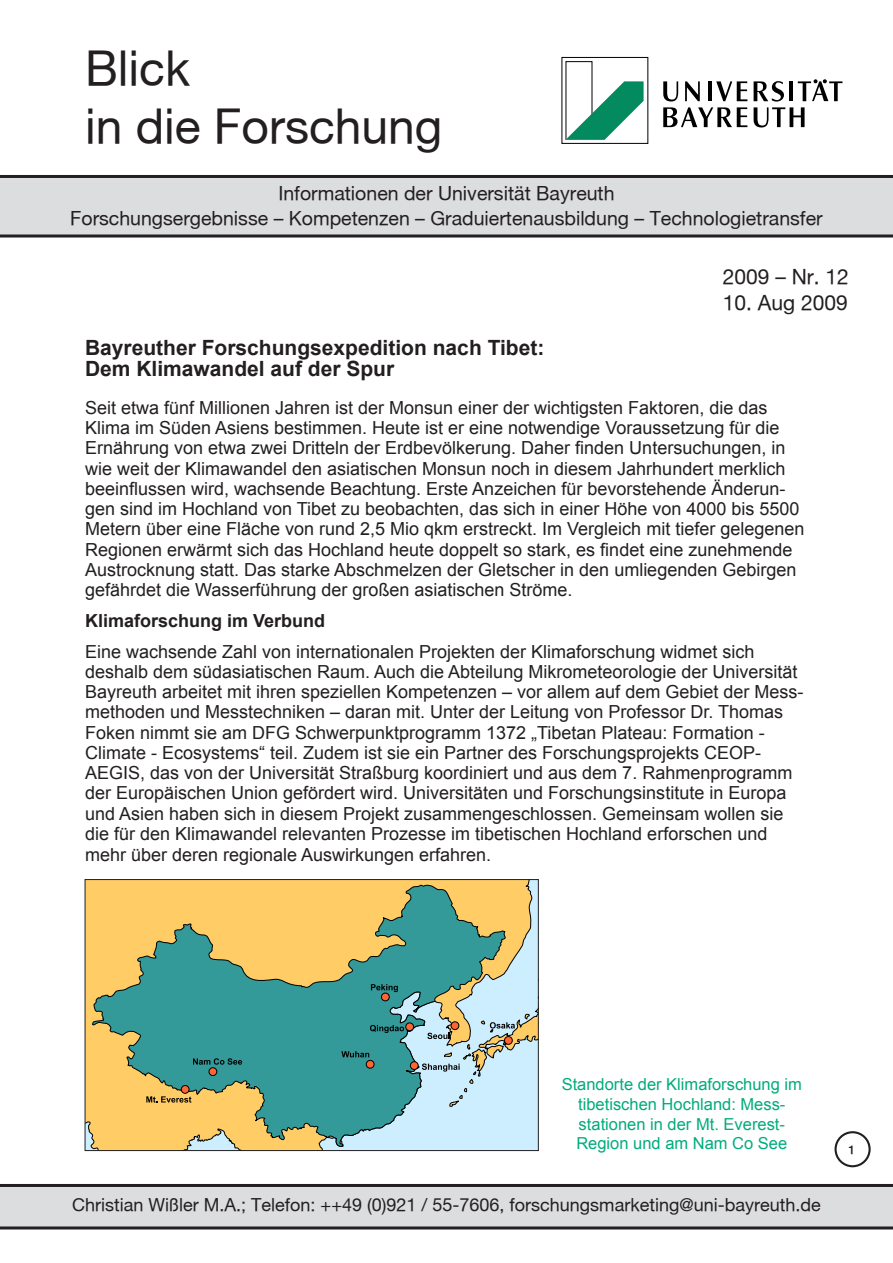
<style>
.page{position:relative;width:893px;height:1263px;background:#fff}
.page>*{position:absolute;margin:0;border:0;box-sizing:border-box;transform-origin:0 0}
.t1{font:48px/57.6px "Helvetica Neue Roman";color:#231f20}
.t2{font:700 21px/21px "Arial";color:#231f20}
.HelvN_-_Standard{font:21px "Helvetica Neue Roman";color:#231f20}
.HelvN_-_Standard-2{font:19.5px/24.3px "Helvetica Neue Roman";color:#231f20;text-align:center}
.t3{font:18px/20.4px "Arial";color:#231f20}
.HelvN_-_Standard-3{font:18px "Helvetica Neue Roman";color:#231f20}
.t4{font:700 18px "Arial";color:#231f20}
.bildunterschrift{font:16.5px/19.8px "Arial";color:#00ac7c;text-align:center}
.HelvN_-_Standard-4{font:500 12px "Helvetica Neue";color:#231f20}
</style>
<div class="page">
<svg style="left:565px;top:61px;width:79px;height:79px"></svg>
<div style="left:561px;top:57px;width:87px;height:87px;border:1px solid #000"></div>
<svg style="left:685px;top:81px;width:15px;height:20px"></svg>
<hr style="left:708px;top:81px;width:4px;height:20px;background:#000">
<svg style="left:716px;top:81px;width:31px;height:20px"></svg>
<svg style="left:663px;top:81px;width:15px;height:20px"></svg>
<svg style="left:663px;top:107px;width:84px;height:20px"></svg>
<svg style="left:754px;top:80px;width:88px;height:47px"></svg>
<svg style="left:0;top:175px;width:893px;height:62px;background:#cbccce"></svg>
<svg style="left:0;top:1184px;width:893px;height:45px;background:#c5c5c7"></svg>
<div style="left:834px;top:1131px;width:37px;height:36px;border:2px solid #231f20;border-radius:50%"></div>
<svg style="left:87px;top:881px;width:446px;height:268px;background:#ebd290"></svg>
<svg style="left:92px;top:885px;width:415px;height:262px;background:#94b287"></svg>
<div style="left:381px;top:993px;width:8px;height:8px;background:#f63;border-radius:50%"></div>
<div style="left:381px;top:993px;width:9px;height:8px;border:1px solid #000;border-radius:50%"></div>
<svg style="left:371px;top:984px;width:27px;height:8px"></svg>
<div style="left:410px;top:1062px;width:8px;height:7px;background:#f63;border-radius:50%"></div>
<div style="left:410px;top:1061px;width:8px;height:9px;border:1px solid #000;border-radius:50%"></div>
<svg style="left:422px;top:955px;width:115px;height:153px;background:#b3cfcd"></svg>
<div style="left:366px;top:1060px;width:8px;height:8px;background:#f63;border-radius:50%"></div>
<div style="left:366px;top:1060px;width:8px;height:8px;border:1px solid #000;border-radius:50%"></div>
<svg style="left:341px;top:1051px;width:28px;height:6px"></svg>
<div style="left:209px;top:1068px;width:8px;height:7px;background:#f63;border-radius:50%"></div>
<div style="left:209px;top:1067px;width:8px;height:9px;border:1px solid #000;border-radius:50%"></div>
<svg style="left:193px;top:1058px;width:49px;height:7px"></svg>
<div style="left:181px;top:1085px;width:8px;height:8px;background:#f63;border-radius:50%"></div>
<div style="left:181px;top:1085px;width:8px;height:9px;border:1px solid #000;border-radius:50%"></div>
<svg style="left:146px;top:1096px;width:45px;height:6px"></svg>
<svg style="left:370px;top:1025px;width:34px;height:8px"></svg>
<div style="left:406px;top:1023px;width:8px;height:8px;background:#f63;border-radius:50%"></div>
<div style="left:405px;top:1022px;width:9px;height:9px;border:1px solid #000;border-radius:50%"></div>
<div style="left:85px;top:879px;width:454px;height:272px;border:1px solid #231f20"></div>
<p class="t1" style="left:85px;top:38px;width:359px">Blick<br>in die Forschung</p>
<p class="HelvN_-_Standard-2" style="left:70px;top:181px;width:754px">Informationen der Universität Bayreuth<br>Forschungsergebnisse – Kompetenzen – Graduiertenausbildung – Technologietransfer</p>
<p class="HelvN_-_Standard" style="left:723px;top:264px;width:128px">2009 – Nr. 12</p>
<p class="HelvN_-_Standard" style="left:723px;top:290px;width:126px">10. Aug 2009</p>
<p class="t2" style="left:85px;top:338px;width:461px">Bayreuther Forschungsexpedition nach Tibet:<br>Dem Klimawandel auf der Spur</p>
<p class="t3" style="left:85px;top:397px;width:721px">Seit etwa fünf Millionen Jahren ist der Monsun einer der wichtigsten Faktoren, die das Klima im Süden Asiens bestimmen. Heute ist er eine notwendige Voraussetzung für die Ernährung von etwa zwei Dritteln der Erdbevölkerung. Daher finden Untersuchungen, in wie weit der Klimawandel den asiatischen Monsun noch in diesem Jahrhundert merklich beeinflussen wird, wachsende Beachtung. Erste Anzeichen für bevorstehende Änderun&shy;gen sind im Hochland von Tibet zu beobachten, das sich in einer Höhe von 4000 bis 5500<br>Metern über eine Fläche von rund 2,5 Mio qkm erstreckt. Im Vergleich mit tiefer gelegenen Regionen erwärmt sich das Hochland heute doppelt so stark, es findet eine zunehmende Austrocknung statt. Das starke Abschmelzen der Gletscher in den umliegenden Gebirgen gefährdet die Wasserführung der großen asiatischen Ströme.</p>
<p class="t4" style="left:85px;top:609px;width:242px">Klimaforschung im Verbund</p>
<p class="t3" style="left:85px;top:641px;width:720px">Eine wachsende Zahl von internationalen Projekten der Klimaforschung widmet sich deshalb dem südasiatischen Raum. Auch die Abteilung Mikrometeorologie der Universität Bayreuth arbeitet mit ihren speziellen Kompetenzen – vor allem auf dem Gebiet der Mess&shy;methoden und Messtechniken – daran mit. Unter der Leitung von Professor Dr. Thomas Foken nimmt sie am DFG Schwerpunktprogramm 1372 „Tibetan Plateau: Formation - Climate - Ecosystems“ teil. Zudem ist sie ein Partner des Forschungsprojekts CEOP-AEGIS, das von der Universität Straßburg koordiniert und aus dem 7. Rahmenprogramm der Europäischen Union gefördert wird. Universitäten und Forschungsinstitute in Europa und Asien haben sich in diesem Projekt zusammengeschlossen. Gemeinsam wollen sie die für den Klimawandel relevanten Prozesse im tibetischen Hochland erforschen und mehr über deren regionale Auswirkungen erfahren.</p>
<p class="bildunterschrift" style="left:562px;top:1074px;width:242px">Standorte der Klimaforschung im tibetischen Hochland: Mess&shy;stationen in der Mt. Everest-<br>Region und am Nam Co See</p>
<p class="HelvN_-_Standard-3" style="left:72px;top:1194px;width:750px">Christian Wißler M.A.; Telefon: ++49 (0)921 / 55-7606, forschungsmarketing@uni-bayreuth.de</p>
<p class="HelvN_-_Standard-4" style="left:848px;top:1142px;width:8px">1</p>
</div>
